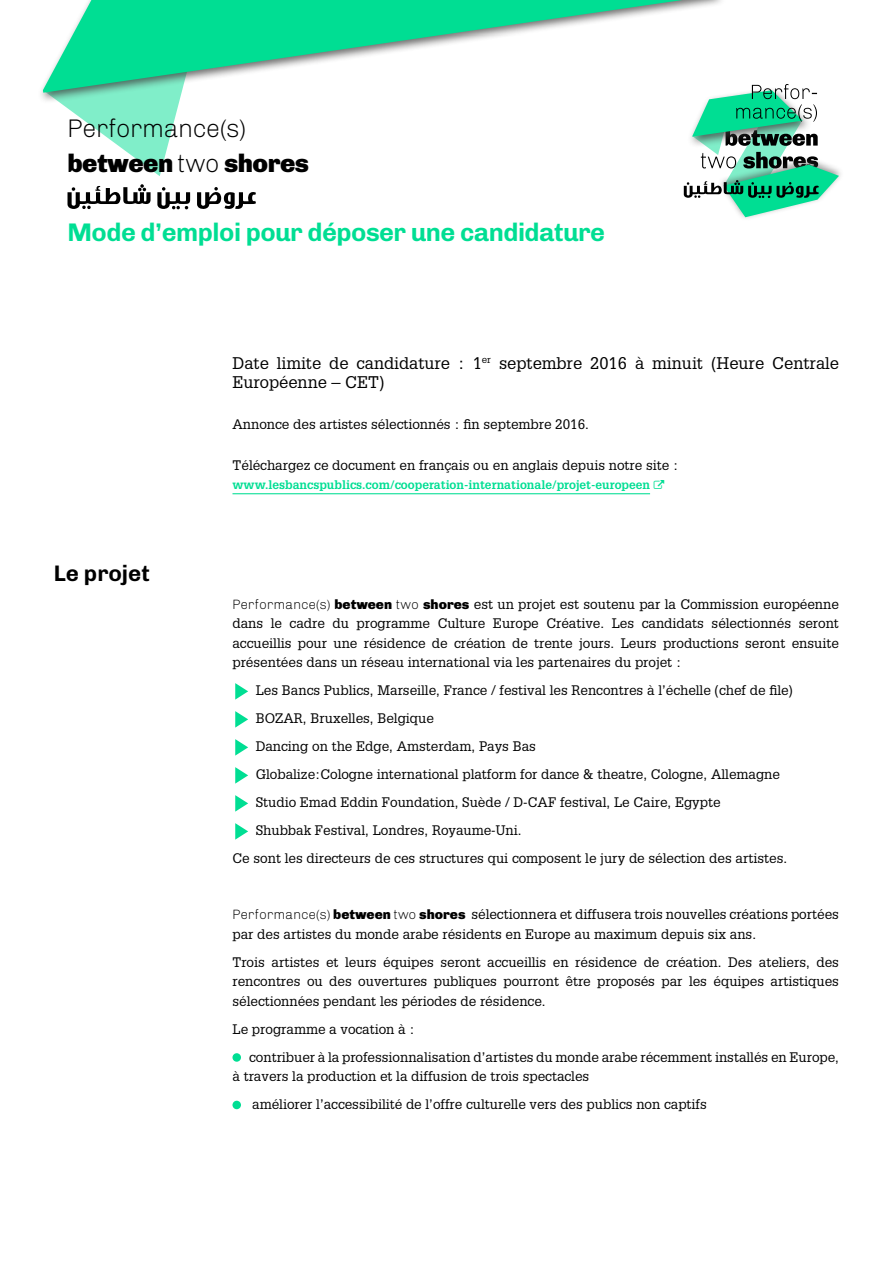
<style>
.page{position:relative;width:893px;height:1263px;background:#fff}
.page>*{position:absolute;margin:0;border:0;box-sizing:border-box;transform-origin:0 0}
.t1{font:700 25.5px "Chivo";letter-spacing:-.02em;color:#00de93}
.t2{font:900 25.5px "Chivo";letter-spacing:-.02em;color:#000}
.t3{font:300 25.5px "Chivo";letter-spacing:-.02em;color:#000}
.t4{font:700 22.5px "Chivo";color:#000}
.t5{font:16.5px/19.5px "Glypha";color:#000}
.contenu{font:13.5px/19.5px "Glypha";color:#000;text-align:justify}
.t6{font:700 12px "Glypha";color:#00de93}
.s1{font-weight:300}
.s2{font-family:"Chivo";font-weight:300}
.s3{font-family:"Chivo";font-weight:900}
</style>
<div class="page">
<svg style="left:62px;top:104px;width:117px;height:72px"></svg>
<div style="left:38px;top:0;width:688px;height:104px;background:#3c3c3b;opacity:.75"></div>
<svg style="left:43px;top:0;width:639px;height:93px"></svg>
<hr style="left:232px;top:493px;width:418px;height:1px;background:#00de93">
<svg style="left:235px;top:683px;width:13px;height:17px"></svg>
<svg style="left:235px;top:711px;width:13px;height:17px"></svg>
<svg style="left:235px;top:739px;width:13px;height:17px"></svg>
<svg style="left:235px;top:767px;width:13px;height:17px"></svg>
<svg style="left:235px;top:795px;width:13px;height:17px"></svg>
<svg style="left:235px;top:823px;width:13px;height:17px"></svg>
<div style="left:232px;top:1053px;width:9px;height:9px;background:#00de93;border-radius:50%"></div>
<div style="left:232px;top:1101px;width:9px;height:8px;background:#00de93;border-radius:50%"></div>
<svg style="left:197px;top:187px;width:59px;height:22px"></svg>
<svg style="left:157px;top:187px;width:33px;height:22px"></svg>
<svg style="left:67px;top:184px;width:84px;height:25px"></svg>
<svg style="left:684px;top:84px;width:155px;height:133px"></svg>
<p class="t3" style="left:68px;top:113px;width:180px">Performance(s)</p>
<p class="t2" style="left:68px;top:148px;width:243px">between <span class="s1">two</span> shores</p>
<p class="t1" style="left:68px;top:217px;width:539px">Mode d’emploi pour déposer une candidature</p>
<p class="t4" style="left:54px;top:560px;width:97px">Le projet</p>
<p class="t5" style="left:232px;top:353px;width:608px">Date limite de candidature : 1<sup>er</sup> septembre 2016 à minuit (Heure Centrale<br>Européenne – CET)</p>
<p class="contenu" style="left:232px;top:414px;width:358px">Annonce des artistes sélectionnés : fin septembre 2016.</p>
<p class="contenu" style="left:232px;top:455px;width:447px">Téléchargez ce document en français ou en anglais depuis notre site :</p>
<p class="t6" style="left:232px;top:477px;width:419px">www.lesbancspublics.com/cooperation-internationale/projet-europeen</p>
<p class="contenu" style="left:232px;top:594px;width:608px"><span class="s2">Performance(s)</span> <span class="s3">between</span> <span class="s2">two</span> <span class="s3">shores</span> est un projet est soutenu par la Commission européenne dans le cadre du programme Culture Europe Créative. Les candidats sélectionnés seront accueillis pour une résidence de création de trente jours. Leurs productions seront ensuite présentées dans un réseau international via les partenaires du projet :</p>
<p class="contenu" style="left:256px;top:680px;width:539px">Les Bancs Publics, Marseille, France / festival les Rencontres à l’échelle (chef de file)</p>
<p class="contenu" style="left:256px;top:708px;width:180px">BOZAR, Bruxelles, Belgique</p>
<p class="contenu" style="left:256px;top:736px;width:282px">Dancing on the Edge, Amsterdam, Pays Bas</p>
<p class="contenu" style="left:256px;top:764px;width:526px">Globalize:Cologne international platform for dance &amp; theatre, Cologne, Allemagne</p>
<p class="contenu" style="left:256px;top:792px;width:466px">Studio Emad Eddin Foundation, Suède / D-CAF festival, Le Caire, Egypte</p>
<p class="contenu" style="left:256px;top:820px;width:267px">Shubbak Festival, Londres, Royaume-Uni.</p>
<p class="contenu" style="left:232px;top:848px;width:556px">Ce sont les directeurs de ces structures qui composent le jury de sélection des artistes.</p>
<p class="contenu" style="left:232px;top:904px;width:608px"><span class="s2">Performance(s)</span> <span class="s3">between</span> <span class="s2">two</span> <span class="s3">shores</span> sélectionnera et diffusera trois nouvelles créations portées par des artistes du monde arabe résidents en Europe au maximum depuis six ans.</p>
<p class="contenu" style="left:232px;top:952px;width:608px">Trois artistes et leurs équipes seront accueillis en résidence de création. Des ateliers, des rencontres ou des ouvertures publiques pourront être proposés par les équipes artistiques sélectionnées pendant les périodes de résidence.</p>
<p class="contenu" style="left:232px;top:1019px;width:184px">Le programme a vocation à :</p>
<p class="contenu" style="left:232px;top:1047px;width:608px;text-indent:17px">contribuer à la professionnalisation d’artistes du monde arabe récemment installés en Europe, à travers la production et la diffusion de trois spectacles</p>
<p class="contenu" style="left:252px;top:1094px;width:456px">améliorer l’accessibilité de l’offre culturelle vers des publics non captifs</p>
</div>
